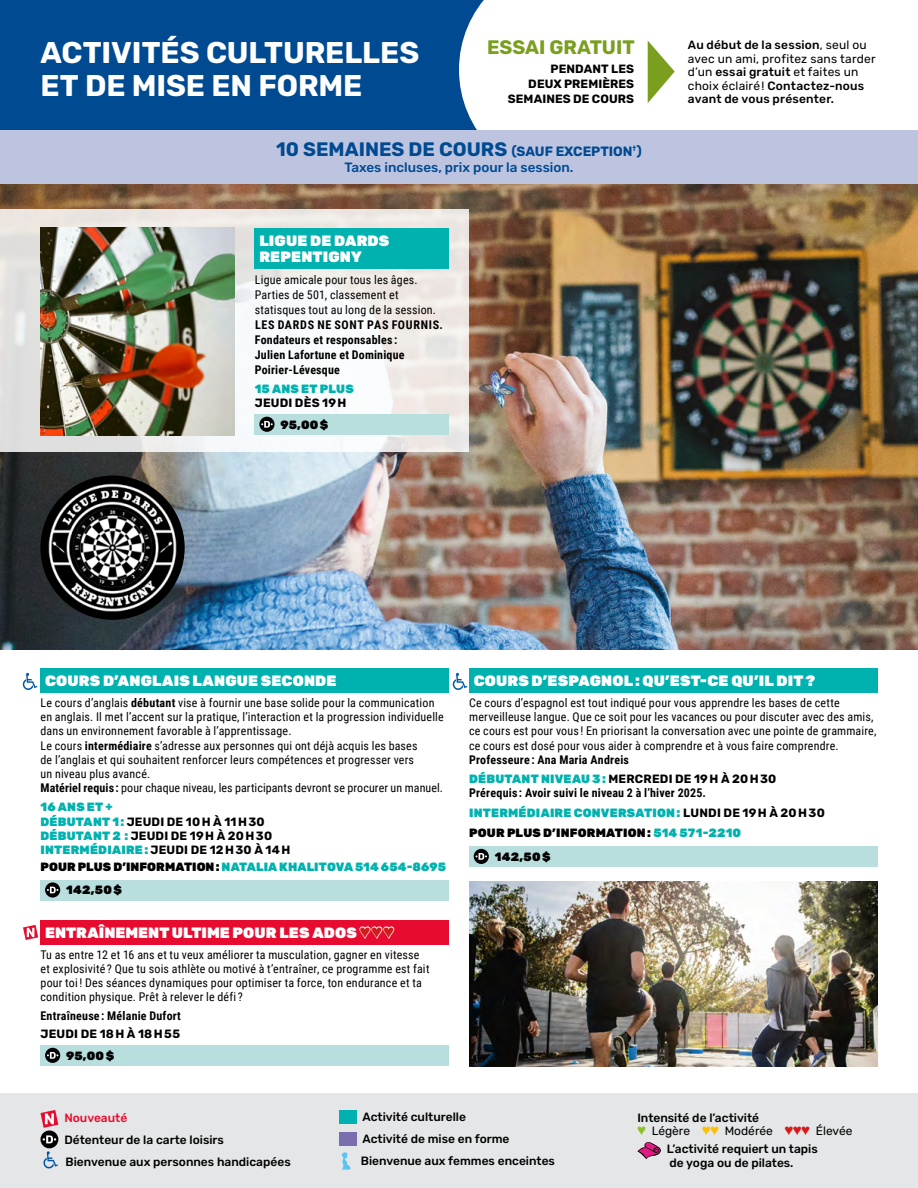
<style>
.page{position:relative;width:918px;height:1188px;background:#fff}
.page>*{position:absolute;margin:0;border:0;box-sizing:border-box;transform-origin:0 0}
.t1{font:700 30px/33px "Rubik";letter-spacing:-.005em;color:#fff}
.t2{font:700 19.5px "Rubik";color:#004a91}
.t3{font:700 19.5px "Rubik";color:#7a9e1e}
.t4{font:900 15px/16.5px "Rubik";letter-spacing:.01em;color:#fff}
.t5{font:500 13.5px "Rubik";color:#004a91}
.t6{font:12px/14.2px "Roboto Condensed";letter-spacing:.015em;color:#000}
.t7{font:500 12px/13.5px "Rubik";color:#000}
.t8{font:700 12px/14.2px "Rubik";letter-spacing:.015em;color:#000;text-align:right}
.t9{font:700 12px/15px "Roboto Condensed";letter-spacing:.02em;color:#000}
.t10{font:900 12px/20px "Rubik";letter-spacing:.015em;color:#00b2af}
.t11{font:900 12px/23.7px "Rubik";letter-spacing:.01em;color:#000}
.t12{font:500 12px "Rubik";color:#e70c2f}
.s1{font-size:13.5px}
.s2{font-weight:400}
.s3{font-weight:700}
.s4{font-weight:900;color:#00b2af}
.s5{color:#00b2af}
.s6{font-weight:700;color:#000}
.s7{color:#000}
.s8{color:#8dc126}
.s9{color:#fcc000}
.s10{color:#d41b1b}
</style>
<div class="page">
<div style="left:0;top:0;width:572px;height:176px;background:#004a91"></div>
<div style="left:0;top:1094px;width:918px;height:94px;background:#e4e6e7"></div>
<img style="left:0;top:184px;width:918px;height:466px">
<img style="left:469px;top:881px;width:409px;height:185px">
<svg style="left:0;top:209px;width:469px;height:243px"></svg>
<div style="left:459px;top:0;width:216px;height:130px;background:#fff"></div>
<div style="left:0;top:130px;width:918px;height:54px;background:#bdc4e0"></div>
<svg style="left:40px;top:1110px;width:18px;height:18px"></svg>
<svg style="left:41px;top:1130px;width:17px;height:18px"></svg>
<svg style="left:43px;top:1135px;width:13px;height:8px"></svg>
<svg style="left:43px;top:1151px;width:15px;height:17px"></svg>
<div style="left:339px;top:1111px;width:18px;height:13px;background:#00b2af"></div>
<div style="left:339px;top:1132px;width:18px;height:14px;background:#7b6eae"></div>
<svg style="left:342px;top:1152px;width:9px;height:18px"></svg>
<svg style="left:637px;top:1142px;width:24px;height:17px"></svg>
<img style="left:40px;top:476px;width:145px;height:144px;border-radius:72px">
<img style="left:40px;top:227px;width:195px;height:208px">
<div style="left:255px;top:228px;width:194px;height:41px;background:#00b2af"></div>
<div style="left:255px;top:414px;width:194px;height:21px;background:#b8dfdd"></div>
<svg style="left:259px;top:417px;width:16px;height:15px"></svg>
<svg style="left:261px;top:421px;width:12px;height:7px"></svg>
<div style="left:40px;top:669px;width:409px;height:24px;background:#00b2af"></div>
<div style="left:40px;top:880px;width:409px;height:20px;background:#b8dfdd"></div>
<div style="left:40px;top:920px;width:409px;height:25px;background:#e70c2f"></div>
<div style="left:40px;top:1045px;width:409px;height:21px;background:#b8dfdd"></div>
<svg style="left:45px;top:882px;width:15px;height:16px"></svg>
<svg style="left:47px;top:887px;width:11px;height:6px"></svg>
<div style="left:45px;top:1048px;width:15px;height:15px;background:#000;border-radius:50%"></div>
<svg style="left:47px;top:1052px;width:11px;height:7px"></svg>
<svg style="left:23px;top:673px;width:14px;height:17px"></svg>
<svg style="left:453px;top:673px;width:14px;height:17px"></svg>
<div style="left:469px;top:669px;width:409px;height:24px;background:#00b2af"></div>
<div style="left:469px;top:846px;width:409px;height:21px;background:#b8dfdd"></div>
<div style="left:474px;top:849px;width:15px;height:15px;background:#000;border-radius:50%"></div>
<svg style="left:476px;top:853px;width:11px;height:7px"></svg>
<svg style="left:23px;top:925px;width:15px;height:15px"></svg>
<h1 class="t1" style="left:40px;top:37px;width:381px">ACTIVITÉS CULTURELLES<br>ET DE MISE EN FORME</h1>
<h2 class="t3" style="left:487px;top:36px;width:149px">ESSAI GRATUIT</h2>
<p class="t8" style="left:508px;top:62px;width:128px;line-height:15px">PENDANT LES<br>DEUX PREMIÈRES<br>SEMAINES DE COURS</p>
<h2 class="t2" style="left:276px;top:138px;width:367px">10 SEMAINES DE COURS <span class="s1">(SAUF EXCEPTION</span><sup>†</sup><span class="s1">)</span></h2>
<p class="t5" style="left:344px;top:160px;width:231px">Taxes incluses, prix pour la session.</p>
<p class="t4" style="left:259px;top:233px;width:132px">LIGUE DE DARDS<br>REPENTIGNY</p>
<p class="t6" style="left:255px;top:272px;width:183px;line-height:15px">Ligue amicale pour tous les âges.<br>Parties de 501, classement et statisques tout au long de la session.</p>
<p class="t9" style="left:255px;top:317px;width:190px">LES DARDS NE SONT PAS FOURNIS.<br>Fondateurs et responsables :<br>Julien Lafortune et Dominique<br>Poirier-Lévesque</p>
<p class="t10" style="left:255px;top:379px;width:100px">15 ANS ET PLUS</p>
<p class="t8" style="left:255px;top:396px;width:93px">JEUDI DÈS 19H</p>
<p class="t11" style="left:281px;top:413px;width:49px">95,00$</p>
<p class="t7" style="left:688px;top:39px;width:189px">Au début de la session<span class="s2">, seul ou avec un ami, profitez sans tarder d’un</span> essai gratuit <span class="s2">et faites un choix éclairé!</span> Contactez-nous avant de vous présenter.</p>
<p class="t4" style="left:45px;top:673px;width:293px">COURS D’ANGLAIS LANGUE SECONDE</p>
<p class="t6" style="left:40px;top:695px;width:405px">Le cours d’anglais <span class="s3">débutant</span> vise à fournir une base solide pour la communication en anglais. Il met l’accent sur la pratique, l’interaction et la progression individuelle dans un environnement favorable à l’apprentissage.<br>Le cours <span class="s3">intermédiaire</span> s’adresse aux personnes qui ont déjà acquis les bases<br>de l’anglais et qui souhaitent renforcer leurs compétences et progresser vers<br>un niveau plus avancé.<br><span class="s3">Matériel requis :</span> pour chaque niveau, les participants devront se procurer un manuel.</p>
<p class="t8" style="left:40px;top:800px;width:251px;text-align:left"><span class="s4">16 ANS ET +<br>DÉBUTANT 1:</span> JEUDI DE 10H À 11H30<br><span class="s4">DÉBUTANT 2 :</span> JEUDI DE 19H À 20H30<br><span class="s4">INTERMÉDIAIRE:</span> JEUDI DE 12H30 À 14H</p>
<p class="t11" style="left:66px;top:855px;width:381px;text-indent:-26px">POUR PLUS D’INFORMATION: <span class="s5">NATALIA KHALITOVA 514 654-8695<br></span>142,50$</p>
<p class="t4" style="left:45px;top:925px;width:350px">ENTRAÎNEMENT ULTIME POUR LES ADOS ♥♥♥</p>
<p class="t6" style="left:40px;top:947px;width:391px">Tu as entre 12 et 16 ans et tu veux améliorer ta musculation, gagner en vitesse et explosivité ? Que tu sois athlète ou motivé à t’entraîner, ce programme est fait pour toi ! Des séances dynamiques pour optimiser ta force, ton endurance et ta condition physique. Prêt à relever le défi ?</p>
<p class="t9" style="left:40px;top:1008px;width:142px">Entraîneuse : Mélanie Dufort</p>
<p class="t8" style="left:40px;top:1027px;width:141px">JEUDI DE 18H À 18H55</p>
<p class="t11" style="left:66px;top:1044px;width:49px">95,00$</p>
<p class="t4" style="left:474px;top:673px;width:343px">COURS D’ESPAGNOL: QU’EST-CE QU’IL DIT?</p>
<p class="t6" style="left:469px;top:695px;width:409px">Ce cours d’espagnol est tout indiqué pour vous apprendre les bases de cette merveilleuse langue. Que ce soit pour les vacances ou pour discuter avec des amis, ce cours est pour vous ! En priorisant la conversation avec une pointe de grammaire, ce cours est dosé pour vous aider à comprendre et à vous faire comprendre.</p>
<p class="t9" style="left:469px;top:752px;width:161px">Professeure : Ana Maria Andreis</p>
<p class="t8" style="left:469px;top:772px;width:309px"><span class="s4">DÉBUTANT NIVEAU 3:</span> MERCREDI DE 19H À 20H30</p>
<p class="t9" style="left:469px;top:785px;width:238px">Prérequis : Avoir suivi le niveau 2 à l’hiver 2025.</p>
<p class="t10" style="left:469px;top:803px;width:357px">INTERMÉDIAIRE CONVERSATION: <span class="s6">LUNDI DE 19H À 20H30<br></span><span class="s7">POUR PLUS D’INFORMATION:</span> 514 571-2210</p>
<p class="t11" style="left:495px;top:845px;width:57px">142,50$</p>
<p class="t12" style="left:64px;top:1111px;width:64px">Nouveauté</p>
<p class="t7" style="left:64px;top:1129px;width:228px;line-height:21.8px">Détenteur de la carte loisirs<br>Bienvenue aux personnes handicapées</p>
<p class="t7" style="left:361px;top:1106px;width:196px;line-height:21.8px">Activité culturelle<br>Activité de mise en forme<br>Bienvenue aux femmes enceintes</p>
<p class="t7" style="left:637px;top:1112px;width:217px;line-height:12.8px">Intensité de l’activité<br><span class="s8">♥</span> <span class="s2">Légère</span> <span class="s9">♥♥</span> <span class="s2">Modérée</span> <span class="s10">♥♥♥</span> <span class="s2">Élevée</span></p>
<p class="t7" style="left:667px;top:1143px;width:153px">L’activité requiert un tapis de yoga ou de pilates.</p>
</div>
